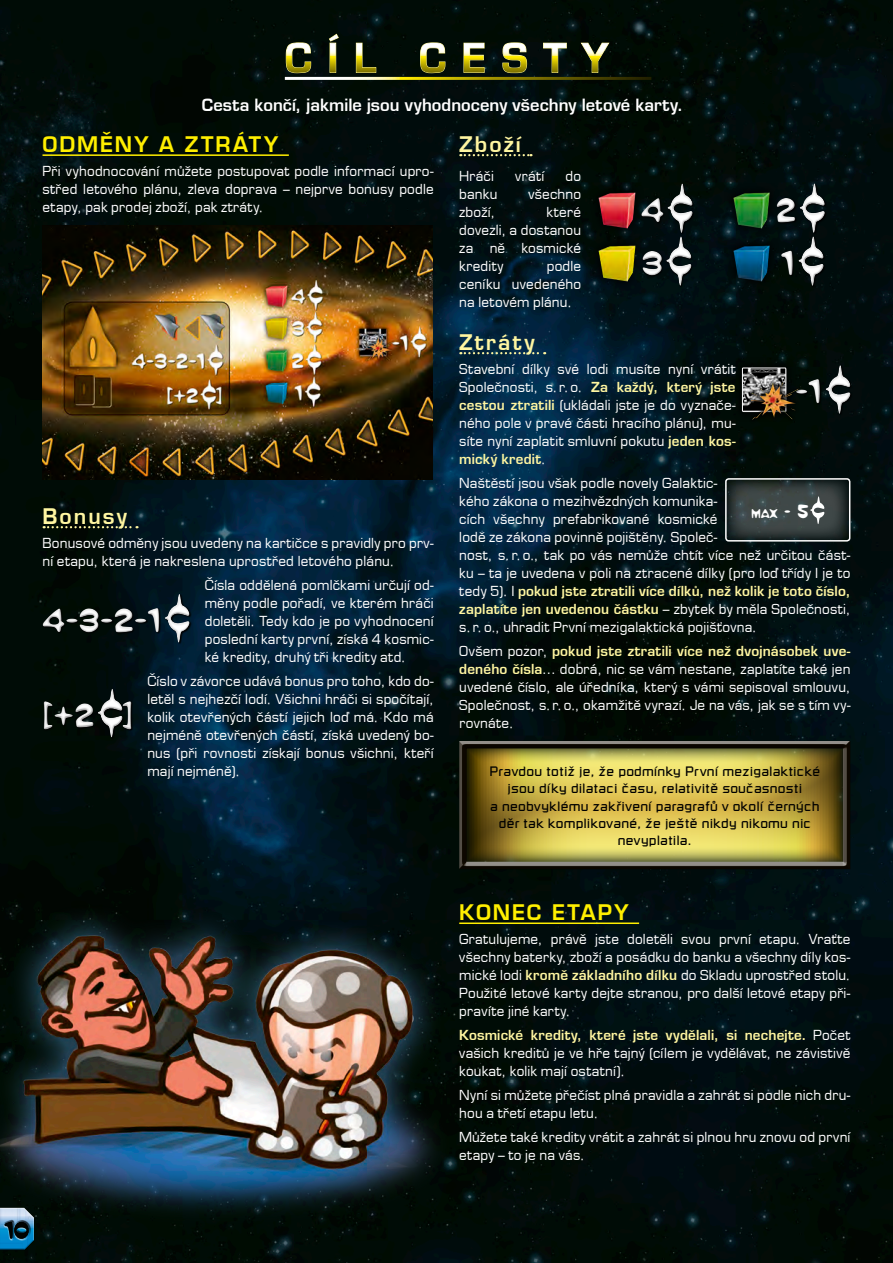
<style>
.page{position:relative;width:893px;height:1263px;background:#fff}
.page>*{position:absolute;margin:0;border:0;box-sizing:border-box;transform-origin:0 0}
.t1{font:39px "Euromode CE Bold 16 04 24";letter-spacing:.4em;color:#fff}
.t2{font:500 36.6px "Amorpheus";color:#fff}
.t3{font:500 36px "Amorpheus";color:#fff}
.t4{font:21px "Euromode CE Bold 16 04 24";letter-spacing:.09em;color:#ffef00}
.t5{font:21px "Euromode CE Bold 16 04 24";letter-spacing:.1em;color:#fff6a1}
.t6{font:16.5px "Euromode CE Bold 16 04 24";letter-spacing:.005em;color:#fff}
.t7{font:500 13.65px "Amorpheus";color:#fff}
.t8{font:13.5px/18px "Euromode CE Normal 16 04 24";letter-spacing:.015em;color:#fff;text-align:justify}
.t9{font:13.5px/18px "Euromode CE Bold 16 04 24";letter-spacing:.015em;color:#fff6a1}
.t10{font:500 13.5px/17.2px "Russell Square CE";letter-spacing:.015em;color:#000;text-align:center}
.s1{font-family:"Euromode CE Bold 16 04 24";color:#fff6a1}
.s2{font-family:"Euromode CE Normal 16 04 24";color:#fff}
.s3{font-size:20.4px}
</style>
<div class="page">
<img style="left:0;top:0;width:893px;height:1263px">
<hr style="left:43px;top:154px;width:246px;height:2px;background:#ffef00">
<svg style="left:44px;top:526px;width:94px;height:2px"></svg>
<img style="left:43px;top:225px;width:390px;height:254px">
<div style="left:32px;top:581px;width:214px;height:76px;background:#000;opacity:.3"></div>
<div style="left:41px;top:592px;width:151px;height:51px;background:#fff;opacity:.75"></div>
<div style="left:41px;top:594px;width:151px;height:51px;background:#000;opacity:.75"></div>
<div style="left:31px;top:676px;width:158px;height:76px;background:#000;opacity:.3"></div>
<div style="left:42px;top:687px;width:91px;height:51px;background:#000c06"></div>
<div style="left:42px;top:689px;width:91px;height:50px;background:#000;opacity:.75"></div>
<svg style="left:460px;top:154px;width:71px;height:2px"></svg>
<svg style="left:460px;top:352px;width:85px;height:2px"></svg>
<hr style="left:459px;top:922px;width:180px;height:2px;background:#ffef00">
<div style="left:589px;top:183px;width:55px;height:54px;background:linear-gradient(to bottom,#000a00,#010d0c)"></div>
<img style="left:594px;top:185px;width:32px;height:49px">
<svg style="left:589px;top:236px;width:35px;height:54px"></svg>
<img style="left:594px;top:238px;width:30px;height:49px">
<div style="left:624px;top:224px;width:125px;height:76px;background:#000;opacity:.3"></div>
<div style="left:641px;top:236px;width:52px;height:52px;background:#000;opacity:.75"></div>
<svg style="left:666px;top:247px;width:27px;height:39px"></svg>
<div style="left:626px;top:171px;width:124px;height:76px;background:#000;opacity:.3"></div>
<div style="left:639px;top:181px;width:56px;height:52px;background:#010c03"></div>
<div style="left:639px;top:183px;width:56px;height:52px;background:#000;opacity:.75"></div>
<svg style="left:724px;top:183px;width:34px;height:53px"></svg>
<img style="left:729px;top:185px;width:29px;height:49px">
<svg style="left:724px;top:236px;width:33px;height:54px"></svg>
<img style="left:729px;top:238px;width:28px;height:49px">
<div style="left:757px;top:224px;width:124px;height:76px;background:#000;opacity:.3"></div>
<div style="left:779px;top:236px;width:47px;height:52px;background:#000c05"></div>
<svg style="left:798px;top:247px;width:26px;height:39px"></svg>
<div style="left:758px;top:171px;width:124px;height:76px;background:#000;opacity:.3"></div>
<div style="left:775px;top:181px;width:52px;height:52px;background:#011214"></div>
<div style="left:775px;top:183px;width:52px;height:52px;background:#000;opacity:.75"></div>
<div style="left:459px;top:741px;width:391px;height:130px;background:#000;opacity:.75"></div>
<hr style="left:285px;top:77px;width:366px;height:3px;background:#fff">
<svg style="left:286px;top:42px;width:25px;height:31px"></svg>
<svg style="left:329px;top:34px;width:10px;height:39px"></svg>
<svg style="left:356px;top:42px;width:20px;height:31px"></svg>
<svg style="left:420px;top:42px;width:26px;height:31px"></svg>
<svg style="left:463px;top:42px;width:22px;height:31px"></svg>
<svg style="left:502px;top:42px;width:25px;height:31px"></svg>
<svg style="left:543px;top:42px;width:24px;height:31px"></svg>
<svg style="left:581px;top:42px;width:28px;height:31px"></svg>
<svg style="left:0;top:1248px;width:36px;height:4px"></svg>
<div style="left:732px;top:358px;width:64px;height:64px;background:#000;opacity:.75"></div>
<img style="left:744px;top:370px;width:27px;height:40px">
<div style="left:742px;top:368px;width:44px;height:44px;border:1px solid #fff"></div>
<div style="left:771px;top:352px;width:122px;height:76px;background:#000;opacity:.3"></div>
<div style="left:794px;top:363px;width:58px;height:51px;background:#fff;opacity:.75"></div>
<div style="left:794px;top:365px;width:58px;height:51px;background:#000;opacity:.75"></div>
<div style="left:748px;top:379px;width:54px;height:44px;background:#000;opacity:.75"></div>
<img style="left:751px;top:380px;width:49px;height:41px">
<svg style="left:726px;top:479px;width:124px;height:62px;fill:#3b4343"></svg>
<div style="left:725px;top:478px;width:125px;height:64px;border:2px solid #fff;border-radius:3px"></div>
<svg style="left:810px;top:496px;width:15px;height:28px"></svg>
<img style="left:0;top:838px;width:473px;height:410px">
<h1 class="t1" style="left:285px;top:34px;width:325px">CÍL CESTY</h1>
<p class="t6" style="left:202px;top:95px;width:483px">Cesta končí, jakmile jsou vyhodnoceny všechny letové karty.</p>
<h3 class="t4" style="left:43px;top:132px;width:237px">ODMĚNY A ZTRÁTY</h3>
<p class="t8" style="left:43px;top:162px;width:393px">Při vyhodnocování můžete postupovat podle informací upro&shy;střed letového plánu, zleva doprava – nejprve bonusy podle etapy, pak prodej zboží, pak ztráty.</p>
<h3 class="t5" style="left:459px;top:132px;width:63px">Zboží</h3>
<p class="t8" style="left:459px;top:167px;width:36px">Hráči</p>
<p class="t8" style="left:515px;top:167px;width:31px">vrátí</p>
<p class="t8" style="left:566px;top:167px;width:17px">do</p>
<p class="t8" style="left:459px;top:185px;width:40px">banku</p>
<p class="t8" style="left:528px;top:185px;width:54px">všechno</p>
<p class="t8" style="left:459px;top:203px;width:37px">zboží,</p>
<h2 class="t2" style="left:641px;top:188px;width:24px">4</h2>
<p class="t8" style="left:459px;top:203px;width:123px;text-indent:87px">které dovezli, a dostanou za ně kosmické kredity</p>
<p class="t8" style="left:459px;top:257px;width:123px;text-indent:88px">podle ceníku uvedeného na letovém plánu.</p>
<h2 class="t2" style="left:642px;top:241px;width:22px">3</h2>
<h2 class="t2" style="left:776px;top:188px;width:21px">2</h2>
<h2 class="t2" style="left:781px;top:241px;width:15px">1</h2>
<h3 class="t5" style="left:43px;top:504px;width:86px">Bonusy</h3>
<p class="t8" style="left:43px;top:534px;width:393px">Bonusové odměny jsou uvedeny na kartičce s pravidly pro prv&shy;ní etapu, která je nakreslena uprostřed letového plánu.</p>
<h3 class="t3" style="left:43px;top:598px;width:120px">4-3-2-1</h3>
<p class="t8" style="left:205px;top:576px;width:230px">Čísla oddělená pomlčkami určují od&shy;měny podle pořadí, ve kterém hráči doletěli. Tedy kdo je po vyhodnocení poslední karty první, získá 4 kosmic&shy;ké kredity, druhý tři kredity atd.</p>
<h3 class="t3" style="left:43px;top:693px;width:92px">[+2 ]</h3>
<p class="t8" style="left:147px;top:672px;width:288px">Číslo v závorce udává bonus pro toho, kdo do&shy;letěl s nejhezčí lodí. Všichni hráči si spočítají, kolik otevřených částí jejich loď má. Kdo má nejméně otevřených částí, získá uvedený bo&shy;nus (při rovnosti získají bonus všichni, kteří mají nejméně).</p>
<h3 class="t5" style="left:459px;top:330px;width:77px">Ztráty</h3>
<p class="t8" style="left:459px;top:360px;width:278px">Stavební dílky své lodi musíte nyní vrátit Společnosti, s. r.o. <span class="s1">Za každý, který jste cestou ztratili</span> (ukládali jste je do vyznače&shy;ného pole v pravé části hracího plánu), mu&shy;síte nyní zaplatit smluvní pokutu <span class="s1">jeden kos-</span></p>
<p class="t9" style="left:459px;top:450px;width:88px">mický kredit<span class="s2">.</span></p>
<p class="t8" style="left:459px;top:474px;width:393px;text-align:left">Naštěstí jsou však podle novely Galaktic-<br>kého zákona o mezihvězdných komunika-<br>cích všechny prefabrikované kosmické<br>lodě ze zákona povinně pojištěny. Společ-<br>nost, s. r.o., tak po vás nemůže chtít více než určitou část&shy;ku – ta je uvedena v poli na ztracené dílky (pro loď třídy I je to</p>
<p class="t9" style="left:459px;top:582px;width:393px"><span class="s2">tedy 5). I</span> pokud jste ztratili více dílků, než kolik je toto číslo, zaplatíte jen uvedenou částku <span class="s2">– zbytek by měla Společnosti,</span></p>
<p class="t8" style="left:459px;top:618px;width:299px">s. r.o., uhradit První mezigalaktická pojišťovna.</p>
<p class="t9" style="left:459px;top:642px;width:393px"><span class="s2">Ovšem pozor,</span> pokud jste ztratili více než dvojnásobek uve-</p>
<p class="t8" style="left:459px;top:660px;width:393px"><span class="s1">deného čísla</span>… dobrá, nic se vám nestane, zaplatíte také jen uvedené číslo, ale úředníka, který s vámi sepisoval smlouvu, Společnost, s. r.o., okamžitě vyrazí. Je na vás, jak se s tím vy&shy;rovnáte.</p>
<p class="t10" style="left:490px;top:762px;width:332px">Pravdou totiž je, že podmínky První mezigalaktické jsou díky dilataci času, relativitě současnosti<br>a neobvyklému zakřivení paragrafů v okolí černých děr tak komplikované, že ještě nikdy nikomu nic nevyplatila.</p>
<h3 class="t3" style="left:794px;top:369px;width:29px">-1</h3>
<p class="t7" style="left:751px;top:505px;width:59px">MAX <span class="s3">– 5</span></p>
<h3 class="t4" style="left:459px;top:900px;width:171px">KONEC ETAPY</h3>
<p class="t8" style="left:459px;top:930px;width:393px">Gratulujeme, právě jste doletěli svou první etapu. Vraťte všechny baterky, zboží a posádku do banku a všechny díly kos&shy;mické lodi <span class="s1">kromě základního dílku</span> do Skladu uprostřed stolu.<br>Použité letové karty dejte stranou, pro další letové etapy při&shy;pravíte jiné karty.</p>
<p class="t9" style="left:459px;top:1026px;width:393px">Kosmické kredity, které jste vydělali, si nechejte. <span class="s2">Počet</span></p>
<p class="t8" style="left:459px;top:1044px;width:393px">vašich kreditů je ve hře tajný (cílem je vydělávat, ne závistivě koukat, kolik mají ostatní).</p>
<p class="t8" style="left:459px;top:1086px;width:393px">Nyní si můžete přečíst plná pravidla a zahrát si podle nich dru&shy;hou a třetí etapu letu.</p>
<p class="t8" style="left:459px;top:1128px;width:393px">Můžete také kredity vrátit a zahrát si plnou hru znovu od první etapy – to je na vás.</p>
</div>
